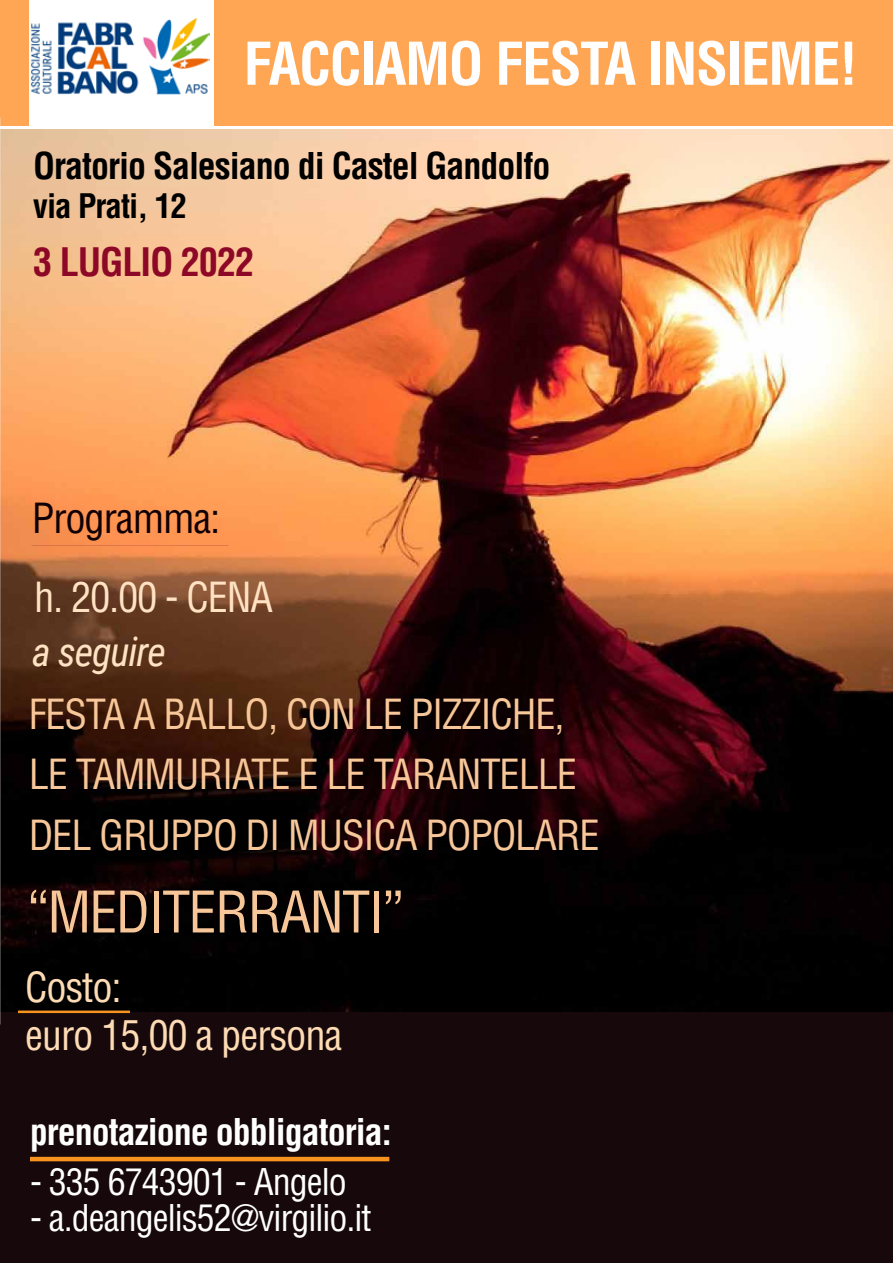
<style>
.page{position:relative;width:893px;height:1263px;background:#fff}
.page>*{position:absolute;margin:0;border:0;box-sizing:border-box;transform-origin:0 0}
.t1{font:700 condensed 57.45px "Helvetica";letter-spacing:-.025em;color:#fefefe}
.t2{font:condensed 55.95px "Helvetica";letter-spacing:-.03em;color:#f8c799}
.t3{font:condensed 40.5px/60.8px "Helvetica";letter-spacing:-.03em;color:#f8c799}
.t4{font:condensed 40.5px/48px "Helvetica";letter-spacing:-.03em;color:#fddbb4}
.t5{font:condensed 40.5px "Helvetica";letter-spacing:-.03em;color:#ffe2c4}
.t6{font:condensed 40.5px "Helvetica";letter-spacing:-.03em;color:#100005}
.t7{font:italic 40.5px "Roboto Condensed";letter-spacing:-.03em;color:#ffe2c4}
.t8{font:700 condensed 38.25px "Helvetica";letter-spacing:-.03em;color:#8d0826}
.t9{font:condensed 36px "Helvetica";letter-spacing:-.03em;color:#fff}
.t10{font:700 condensed 36px "Helvetica";letter-spacing:-.03em;color:#000}
.t11{font:700 condensed 36px "Helvetica";letter-spacing:-.03em;color:#fff}
.t12{font:700 condensed 33px "Helvetica";letter-spacing:-.03em;color:#000}
</style>
<div class="page">
<div style="left:0;top:860px;width:893px;height:403px;background:#17090b"></div>
<div style="left:0;top:0;width:893px;height:126px;background:#fea654"></div>
<hr style="left:30px;top:1157px;width:359px;height:4px;background:#f7931e">
<div style="left:30px;top:0;width:184px;height:152px;background:#fff"></div>
<img style="left:31px;top:18px;width:178px;height:77px">
<img style="left:0;top:130px;width:893px;height:882px">
<hr style="left:18px;top:1010px;width:112px;height:3px;background:#f7931e">
<h1 class="t1" style="left:243px;top:28px;width:616px">FACCIAMO FESTA INSIEME!</h1>
<p class="t10" style="left:33px;top:143px;width:519px">Oratorio Salesiano di Castel Gandolfo</p>
<p class="t12" style="left:33px;top:185px;width:155px">via Prati, 12</p>
<p class="t8" style="left:33px;top:238px;width:222px">3 LUGLIO 2022</p>
<p class="t6" style="left:32px;top:493px;width:190px">Programma:</p>
<p class="t5" style="left:34px;top:572px;width:240px">h. 20.00 - CENA</p>
<p class="t7" style="left:32px;top:623px;width:135px">a seguire</p>
<p class="t3" style="left:29px;top:683px;width:572px">FESTA A BALLO, CON LE PIZZICHE,<br>LE TAMMURIATE E LE TARANTELLE<br>DEL GRUPPO DI MUSICA POPOLARE</p>
<h2 class="t2" style="left:27px;top:877px;width:378px">“MEDITERRANTI”</h2>
<p class="t4" style="left:25px;top:963px;width:319px">Costo:<br>euro 15,00 a persona</p>
<p class="t11" style="left:30px;top:1110px;width:363px">prenotazione obbligatoria:</p>
<p class="t9" style="left:30px;top:1159px;width:318px">- 335 6743901 - Angelo</p>
<p class="t9" style="left:30px;top:1195px;width:343px">- a.deangelis52@virgilio.it</p>
</div>
